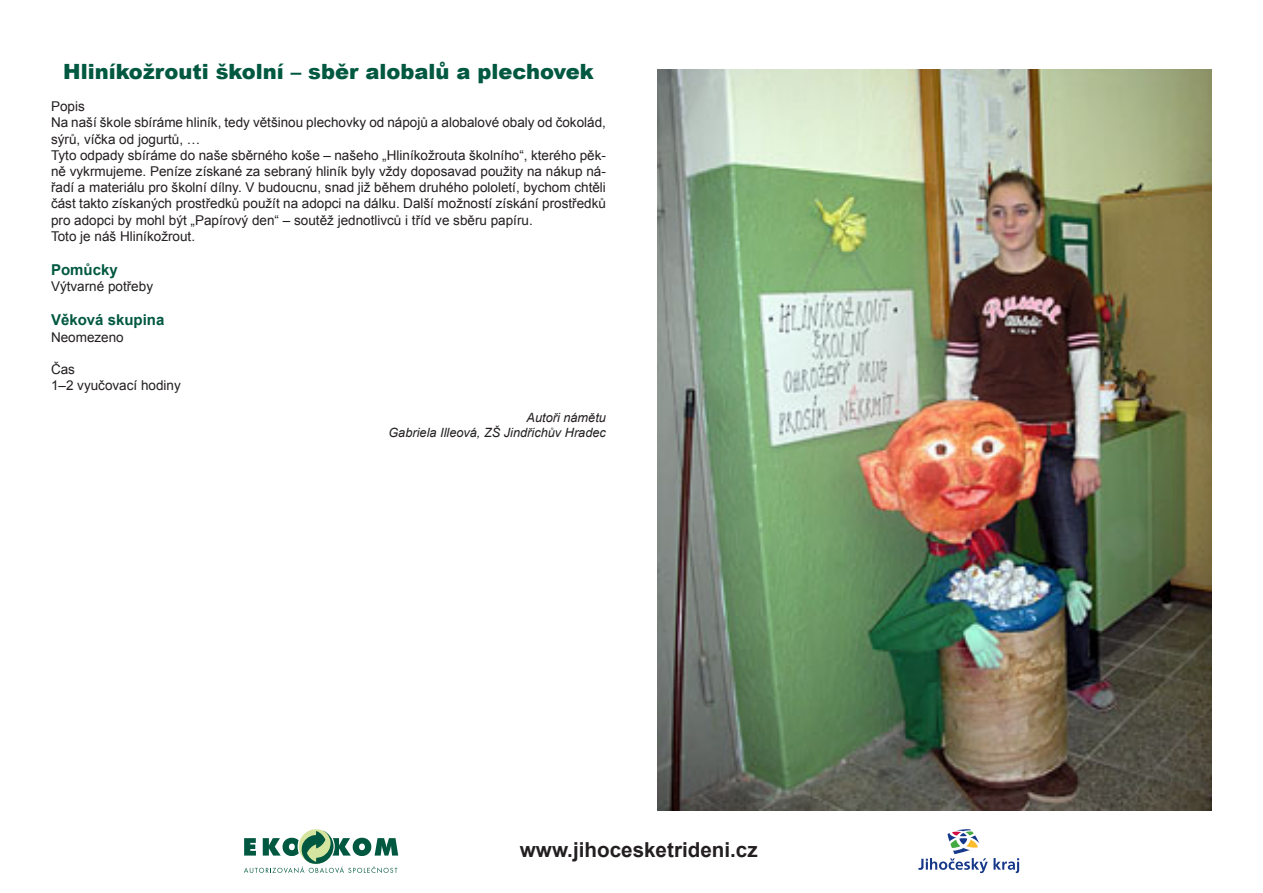
<style>
.page{position:relative;width:1263px;height:893px;background:#fff}
.page>*{position:absolute;margin:0;border:0;box-sizing:border-box;transform-origin:0 0}
.Hlavní_napdis{font:900 21px "Arial";color:#005840}
.t1{font:700 20.7px "Arial";color:#231f20}
.Podnanpis{font:700 15px "Arial";color:#005840}
.text{font:13.5px/16.2px "Arial";color:#231f20}
.Autoři{font:italic 12.75px "Arial";color:#231f20}
</style>
<div class="page">
<svg style="left:244px;top:830px;width:154px;height:43px"></svg>
<svg style="left:918px;top:829px;width:101px;height:44px"></svg>
<img style="left:657px;top:69px;width:555px;height:742px">
<p class="Hlavní_napdis" style="left:63px;top:56px;width:532px">Hliníkožrouti školní – sběr alobalů a plechovek</p>
<p class="text" style="left:51px;top:99px;width:35px">Popis</p>
<p class="text" style="left:51px;top:115px;width:556px">Na naší škole sbíráme hliník, tedy většinou plechovky od nápojů a alobalové obaly od čokolád, sýrů, víčka od jogurtů, …</p>
<p class="text" style="left:51px;top:147px;width:556px;text-align:justify">Tyto odpady sbíráme do naše sběrného koše – našeho „Hliníkožrouta školního“, kterého pěk&shy;ně vykrmujeme. Peníze získané za sebraný hliník byly vždy doposavad použity na nákup ná&shy;řadí a materiálu pro školní dílny. V budoucnu, snad již během druhého pololetí, bychom chtěli část takto získaných prostředků použít na adopci na dálku. Další možností získání prostředků pro adopci by mohl být „Papírový den“ – soutěž jednotlivců i tříd ve sběru papíru.</p>
<p class="text" style="left:51px;top:228px;width:146px">Toto je náš Hliníkožrout.</p>
<p class="Podnanpis" style="left:51px;top:260px;width:68px">Pomůcky</p>
<p class="text" style="left:51px;top:279px;width:104px">Výtvarné potřeby</p>
<p class="Podnanpis" style="left:51px;top:310px;width:115px">Věková skupina</p>
<p class="text" style="left:51px;top:329px;width:74px">Neomezeno</p>
<p class="text" style="left:51px;top:361px;width:26px">Čas</p>
<p class="text" style="left:51px;top:378px;width:131px">1–2 vyučovací hodiny</p>
<p class="Autoři" style="left:527px;top:409px;width:81px">Autoři námětu</p>
<p class="Autoři" style="left:388px;top:424px;width:219px">Gabriela Illeová, ZŠ Jindřichův Hradec</p>
<p class="t1" style="left:520px;top:836px;width:239px">www.jihocesketrideni.cz</p>
</div>
